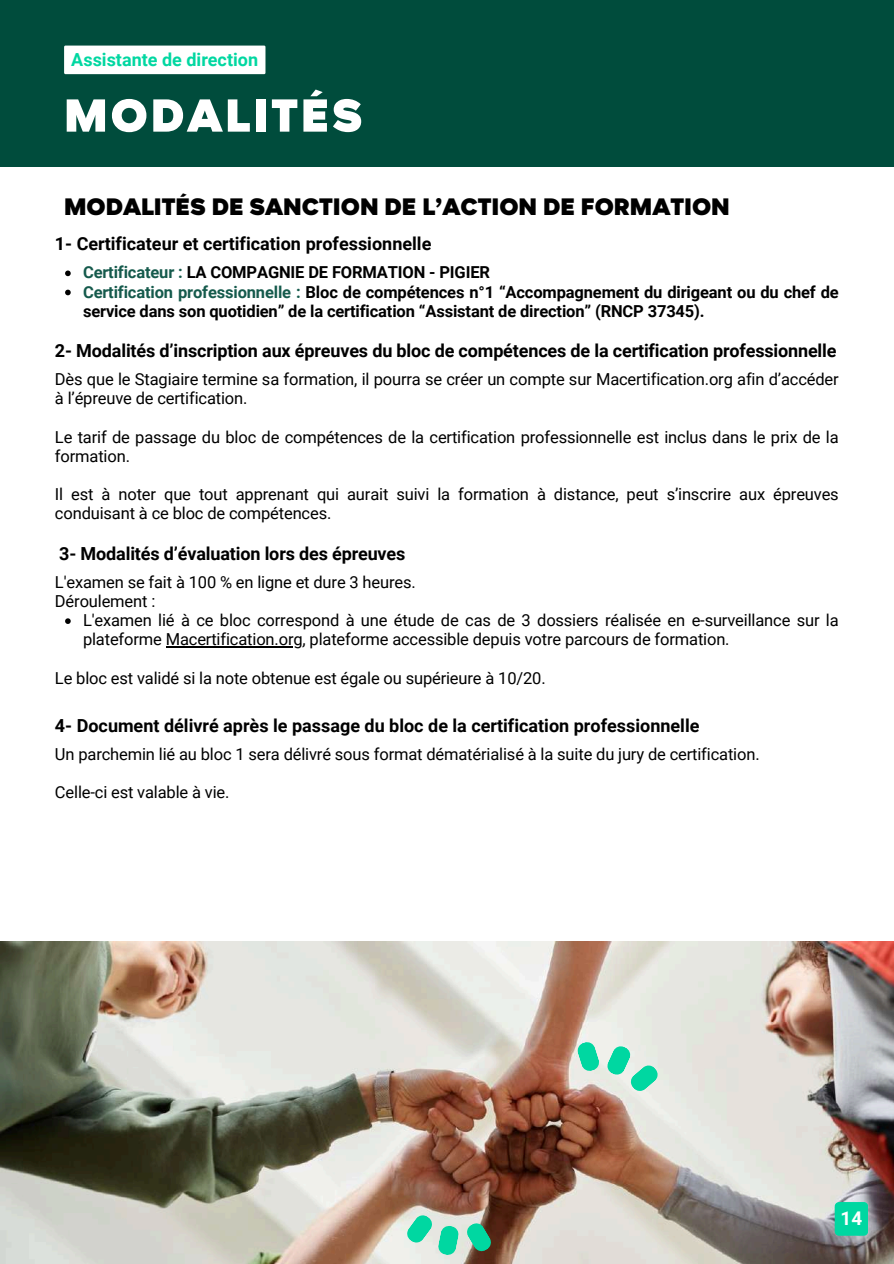
<style>
.page{position:relative;width:894px;height:1264px;background:#fff}
.page>*{position:absolute;margin:0;border:0;box-sizing:border-box;transform-origin:0 0}
.t1{font:900 52.5px "Magenos";letter-spacing:.055em;color:#fff}
.t2{font:900 27px "Magenos";color:#000}
.t3{font:700 18.9px "Roboto";color:#fff}
.t4{font:700 18px "Roboto";letter-spacing:-.01em;color:#000}
.t5{font:700 18px "Roboto";color:#00d7a1}
.t6{font:16.5px/19.2px "Roboto";letter-spacing:-.01em;color:#000}
.t7{font:700 16.5px/19.2px "Roboto";letter-spacing:-.01em;color:#000}
.s1{color:#155a4c}
</style>
<div class="page">
<div style="left:0;top:0;width:893px;height:167px;background:#004c3c"></div>
<svg style="left:65px;top:270px;width:6px;height:6px"></svg>
<svg style="left:65px;top:290px;width:6px;height:5px"></svg>
<svg style="left:65px;top:618px;width:6px;height:6px"></svg>
<hr style="left:166px;top:646px;width:136px;height:1px;background:#000">
<img style="left:0;top:941px;width:893px;height:322px">
<svg style="left:438px;top:1225px;width:20px;height:30px"></svg>
<svg style="left:607px;top:1046px;width:50px;height:45px;background:#8ce3ca"></svg>
<svg style="left:407px;top:1215px;width:25px;height:27px"></svg>
<svg style="left:577px;top:1041px;width:22px;height:30px"></svg>
<svg style="left:466px;top:1222px;width:25px;height:29px"></svg>
<div style="left:834px;top:1201px;width:33px;height:34px;background:#00d7a1;border-radius:4px"></div>
<div style="left:64px;top:46px;width:201px;height:28px;background:#fff"></div>
<p class="t5" style="left:71px;top:49px;width:188px">Assistante de direction</p>
<h1 class="t1" style="left:64px;top:88px;width:300px">MODALITÉS</h1>
<h2 class="t2" style="left:64px;top:192px;width:667px">MODALITÉS DE SANCTION DE L’ACTION DE FORMATION</h2>
<p class="t4" style="left:55px;top:233px;width:378px">1- Certificateur et certification professionnelle</p>
<p class="t7" style="left:83px;top:263px;width:757px"><span class="s1">Certificateur :</span> LA COMPAGNIE DE FORMATION - PIGIER<br><span class="s1">Certification professionnelle :</span> Bloc de compétences n°1 “Accompagnement du dirigeant ou du chef de service dans son quotidien” de la certification “Assistant de direction” (RNCP 37345).</p>
<p class="t4" style="left:55px;top:340px;width:782px">2- Modalités d’inscription aux épreuves du bloc de compétences de la certification professionnelle</p>
<p class="t6" style="left:55px;top:370px;width:785px">Dès que le Stagiaire termine sa formation, il pourra se créer un compte sur Macertification.org afin d’accéder à l’épreuve de certification.</p>
<p class="t6" style="left:55px;top:427px;width:785px">Le tarif de passage du bloc de compétences de la certification professionnelle est inclus dans le prix de la formation.</p>
<p class="t6" style="left:55px;top:485px;width:785px">Il est à noter que tout apprenant qui aurait suivi la formation à distance, peut s’inscrire aux épreuves conduisant à ce bloc de compétences.</p>
<p class="t4" style="left:59px;top:543px;width:347px">3- Modalités d’évaluation lors des épreuves</p>
<p class="t6" style="left:55px;top:572px;width:362px">L'examen se fait à 100 % en ligne et dure 3 heures.<br>Déroulement :</p>
<p class="t6" style="left:83px;top:611px;width:757px">L'examen lié à ce bloc correspond à une étude de cas de 3 dossiers réalisée en e-surveillance sur la plateforme Macertification.org, plateforme accessible depuis votre parcours de formation.</p>
<p class="t6" style="left:55px;top:668px;width:492px">Le bloc est validé si la note obtenue est égale ou supérieure à 10/20.</p>
<p class="t4" style="left:55px;top:715px;width:646px">4- Document délivré après le passage du bloc de la certification professionnelle</p>
<p class="t6" style="left:55px;top:745px;width:706px">Un parchemin lié au bloc 1 sera délivré sous format dématérialisé à la suite du jury de certification.</p>
<p class="t6" style="left:55px;top:783px;width:176px">Celle-ci est valable à vie.</p>
<p class="t3" style="left:840px;top:1207px;width:23px">14</p>
</div>
